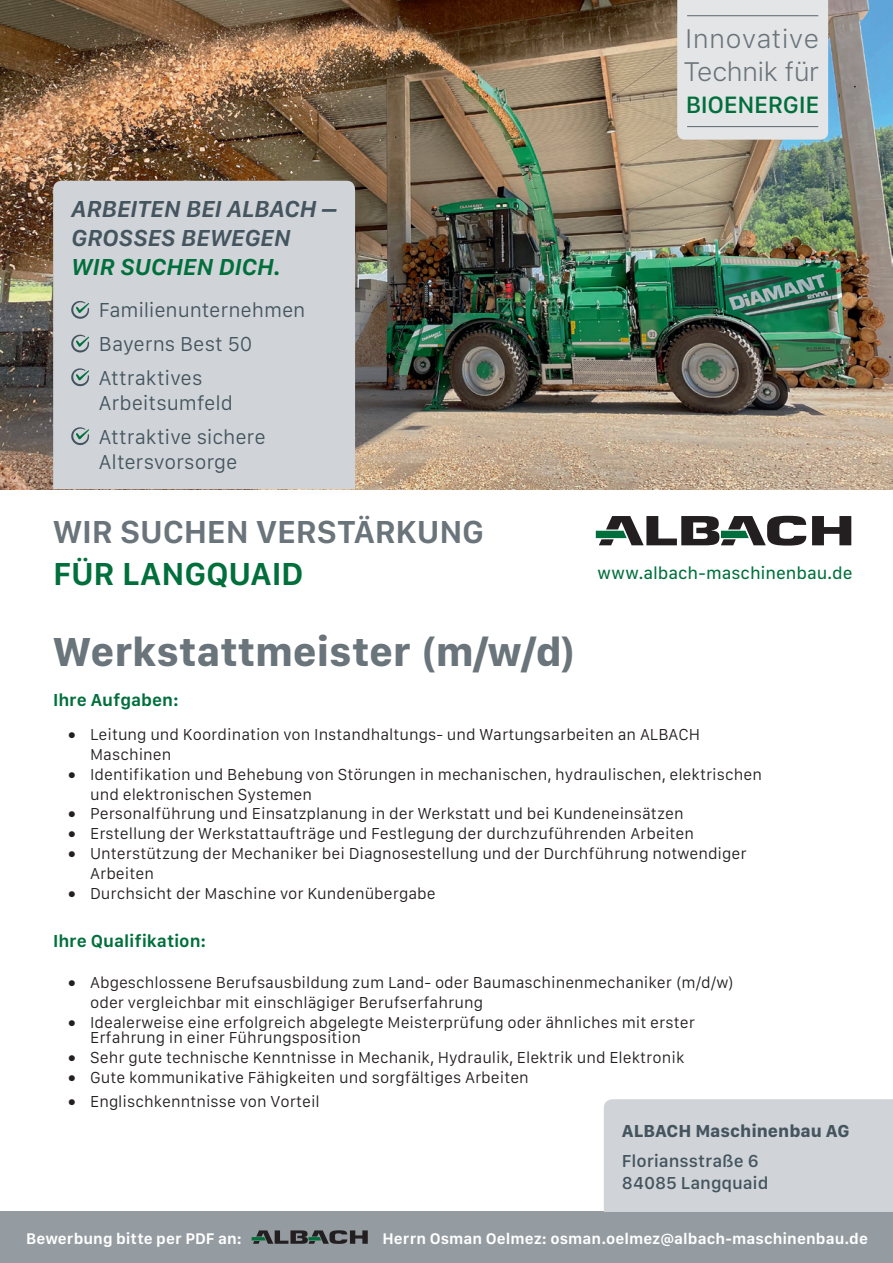
<style>
.page{position:relative;width:893px;height:1263px;background:#fff}
.page>*{position:absolute;margin:0;border:0;box-sizing:border-box;transform-origin:0 0}
.t1{font:700 42px "SF Compact Text";letter-spacing:-.01em;color:#6a747b}
.t2{font:600 33px "SF Compact Text";letter-spacing:-.01em;color:#6a747b}
.t3{font:600 33px "SF Compact Text";letter-spacing:-.005em;color:#006f3c}
.t4{font:300 26.55px/33.3px "SF Pro Text";letter-spacing:.015em;color:#6a747b}
.t5{font:500 24.6px "SF Compact Text";letter-spacing:-.015em;color:#006f3c}
.t6{font:italic 600 24px/28.8px "SF Compact Text";letter-spacing:-.005em;color:#45555f}
.t7{font:italic 600 24px "SF Compact Text";letter-spacing:-.005em;color:#006f3c}
.t8{font:300 21px/33.8px "SF Compact Text";letter-spacing:-.005em;color:#45555f}
.t9{font:600 18px "SF Compact Text";letter-spacing:-.005em;color:#006f3c}
.t10{font:500 18px/21.6px "SF Compact Text";letter-spacing:-.005em;color:#45555f}
.t11{font:18px "SF Compact Text";letter-spacing:-.005em;color:#006f3c}
.t12{font:700 18px "SF Compact Text";letter-spacing:-.005em;color:#45555f}
.t13{font:300 16.5px/19.8px "SF Compact Text";color:#231f20}
.t14{font:600 15.9px "SF Compact Text";color:#fff}
.s1{font-weight:600}
</style>
<div class="page">
<img style="left:0;top:0;width:893px;height:489px">
<div style="left:0;top:1212px;width:893px;height:51px;background:#959ca1"></div>
<div style="left:604px;top:1099px;width:289px;height:113px;background:#d0d4d8"></div>
<div style="left:53px;top:181px;width:302px;height:308px;background:#d0d4d8"></div>
<svg style="left:252px;top:1230px;width:116px;height:14px"></svg>
<div style="left:677px;top:0;width:151px;height:140px;background:#e4e5e7"></div>
<hr style="left:687px;top:126px;width:131px;height:1px;background:#6a747b">
<hr style="left:687px;top:15px;width:131px;height:1px;background:#6a747b">
<svg style="left:812px;top:516px;width:39px;height:29px"></svg>
<svg style="left:596px;top:516px;width:210px;height:30px"></svg>
<svg style="left:71px;top:300px;width:18px;height:21px"></svg>
<svg style="left:71px;top:334px;width:18px;height:21px"></svg>
<svg style="left:71px;top:368px;width:18px;height:21px"></svg>
<svg style="left:71px;top:426px;width:18px;height:22px"></svg>
<h3 class="t6" style="left:71px;top:194px;width:267px">ARBEITEN BEI ALBACH –<br>GROSSES BEWEGEN</h3>
<h3 class="t7" style="left:71px;top:250px;width:211px">WIR SUCHEN DICH.</h3>
<p class="t8" style="left:99px;top:293px;width:208px">Familienunternehmen<br>Bayerns Best 50<br>Attraktives</p>
<p class="t8" style="left:99px;top:386px;width:168px">Arbeitsumfeld<br>Attraktive sichere</p>
<p class="t8" style="left:99px;top:445px;width:140px">Altersvorsorge</p>
<h2 class="t2" style="left:53px;top:513px;width:432px">WIR SUCHEN VERSTÄRKUNG</h2>
<h2 class="t3" style="left:53px;top:554px;width:252px">FÜR LANGQUAID</h2>
<h3 class="t4" style="left:683px;top:22px;width:137px">Innovative<br>Technik für</h3>
<h3 class="t5" style="left:686px;top:90px;width:135px">BIOENERGIE</h3>
<p class="t11" style="left:598px;top:562px;width:256px">www.albach-maschinenbau.de</p>
<h1 class="t1" style="left:53px;top:626px;width:524px">Werkstattmeister <span class="s1">(</span>m/w/d<span class="s1">)</span></h1>
<p class="t9" style="left:53px;top:690px;width:127px">Ihre Aufgaben:</p>
<p class="t13" style="left:90px;top:725px;width:612px;text-indent:-22px">• Leitung und Koordination von Instandhaltungs- und Wartungsarbeiten an ALBACH<br>Maschinen</p>
<p class="t13" style="left:90px;top:764px;width:673px;text-indent:-22px">• Identifikation und Behebung von Störungen in mechanischen, hydraulischen, elektrischen und elektronischen Systemen</p>
<p class="t13" style="left:68px;top:804px;width:617px">• Personalführung und Einsatzplanung in der Werkstatt und bei Kundeneinsätzen</p>
<p class="t13" style="left:68px;top:824px;width:627px">• Erstellung der Werkstattaufträge und Festlegung der durchzuführenden Arbeiten</p>
<p class="t13" style="left:90px;top:843px;width:658px;text-indent:-22px">• Unterstützung der Mechaniker bei Diagnosestellung und der Durchführung notwendiger<br>Arbeiten</p>
<p class="t13" style="left:68px;top:883px;width:369px">• Durchsicht der Maschine vor Kundenübergabe</p>
<p class="t9" style="left:53px;top:930px;width:154px">Ihre Qualifikation:</p>
<p class="t13" style="left:90px;top:973px;width:645px;text-indent:-22px">• Abgeschlossene Berufsausbildung zum Land- oder Baumaschinenmechaniker (m/d/w) oder vergleichbar mit einschlägiger Berufserfahrung</p>
<p class="t13" style="left:90px;top:1014px;width:606px;line-height:15.5px;text-indent:-22px">• Idealerweise eine erfolgreich abgelegte Meisterprüfung oder ähnliches mit erster<br>Erfahrung in einer Führungsposition</p>
<p class="t13" style="left:68px;top:1047px;width:618px">• Sehr gute technische Kenntnisse in Mechanik, Hydraulik, Elektrik und Elektronik</p>
<p class="t13" style="left:68px;top:1067px;width:462px">• Gute kommunikative Fähigkeiten und sorgfältiges Arbeiten</p>
<p class="t13" style="left:68px;top:1091px;width:253px">• Englischkenntnisse von Vorteil</p>
<p class="t12" style="left:622px;top:1120px;width:229px">ALBACH Maschinenbau AG</p>
<p class="t10" style="left:622px;top:1150px;width:148px">Floriansstraße 6<br>84085 Langquaid</p>
<p class="t14" style="left:26px;top:1229px;width:217px">Bewerbung bitte per PDF an:</p>
<p class="t14" style="left:383px;top:1229px;width:487px">Herrn Osman Oelmez: osman.oelmez@albach-maschinenbau.de</p>
</div>
